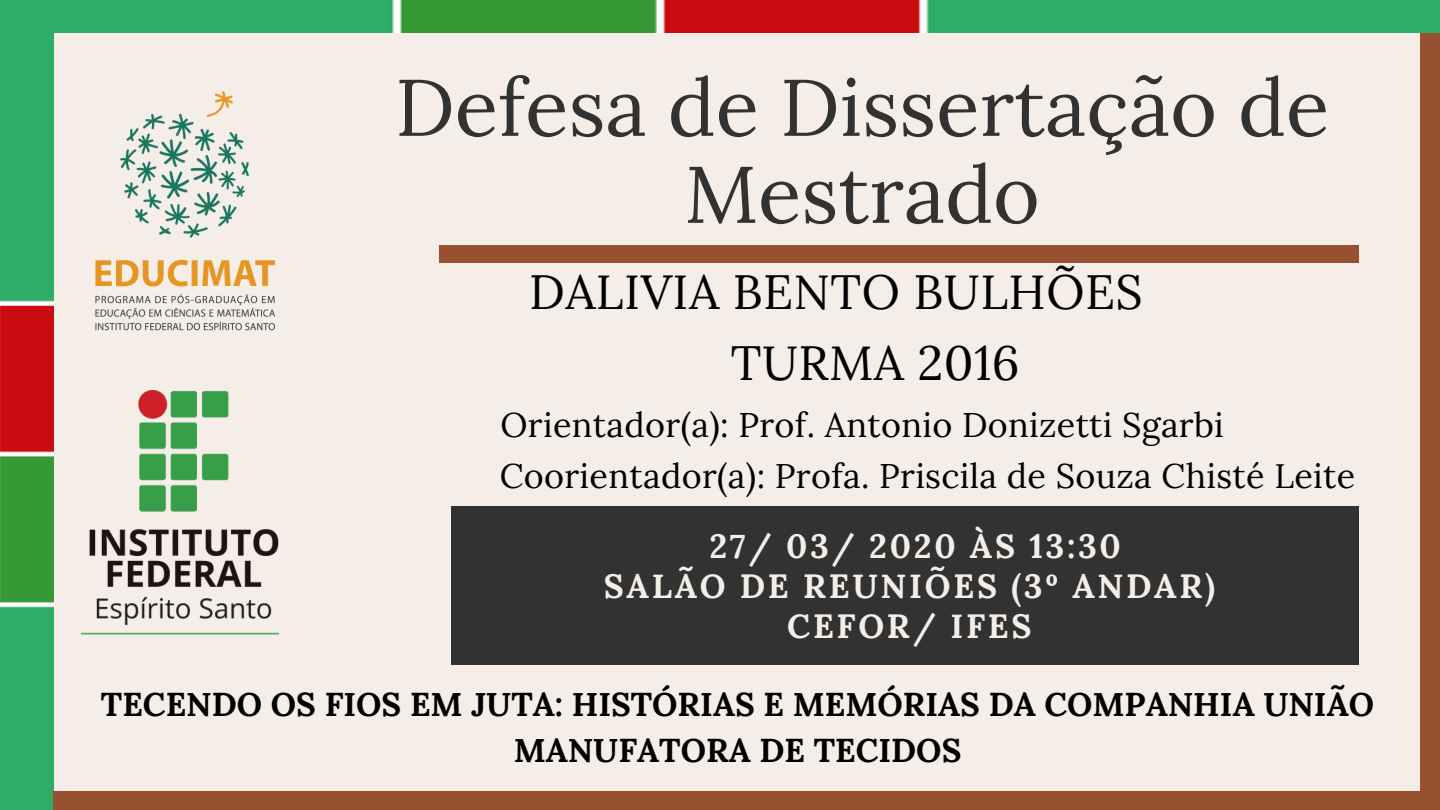
<style>
.page{position:relative;width:1440px;height:810px;background:#f5eee8}
.page>*{position:absolute;margin:0;border:0;box-sizing:border-box;transform-origin:0 0}
.t1{font:80px/87px "Lora";color:#323232;text-align:center}
.t2{font:48px/71.4px "Lora";letter-spacing:.01em;color:#000}
.t3{font:34.1px/50.9px "Lora";letter-spacing:.01em;color:#000}
.t4{font:700 33.6px/40.2px "Lora";letter-spacing:.08em;color:#f5eee8;text-align:center}
.t5{font:700 33px/46.2px "Lora";color:#000;text-align:center}
</style>
<div class="page">
<div style="left:1420px;top:0;width:20px;height:810px;background:#975030"></div>
<div style="left:451px;top:506px;width:908px;height:159px;background:#323232"></div>
<img style="left:95px;top:91px;width:181px;height:240px">
<img style="left:0;top:32px;width:54px;height:778px">
<img style="left:0;top:0;width:1440px;height:32px">
<div style="left:68px;top:792px;width:1372px;height:18px;background:#975030"></div>
<div style="left:440px;top:245px;width:919px;height:18px;background:#975030"></div>
<img style="left:81px;top:390px;width:198px;height:245px">
<h1 class="t1" style="left:395px;top:63px;width:936px">Defesa de Dissertação de<br>Mestrado</h1>
<h2 class="t2" style="left:731px;top:256px;width:413px;text-indent:-202px">DALIVIA BENTO BULHÕES<br>TURMA 2016</h2>
<p class="t3" style="left:500px;top:399px;width:857px">Orientador(a): Prof. Antonio Donizetti Sgarbi<br>Coorientador(a): Profa. Priscila de Souza Chisté Leite</p>
<p class="t4" style="left:604px;top:525px;width:613px">27/ 03/ 2020 ÀS 13:30<br>SALÃO DE REUNIÕES (3º ANDAR)<br>CEFOR/ IFES</p>
<p class="t5" style="left:101px;top:681px;width:1275px">TECENDO OS FIOS EM JUTA: HISTÓRIAS E MEMÓRIAS DA COMPANHIA UNIÃO<br>MANUFATORA DE TECIDOS</p>
</div>
